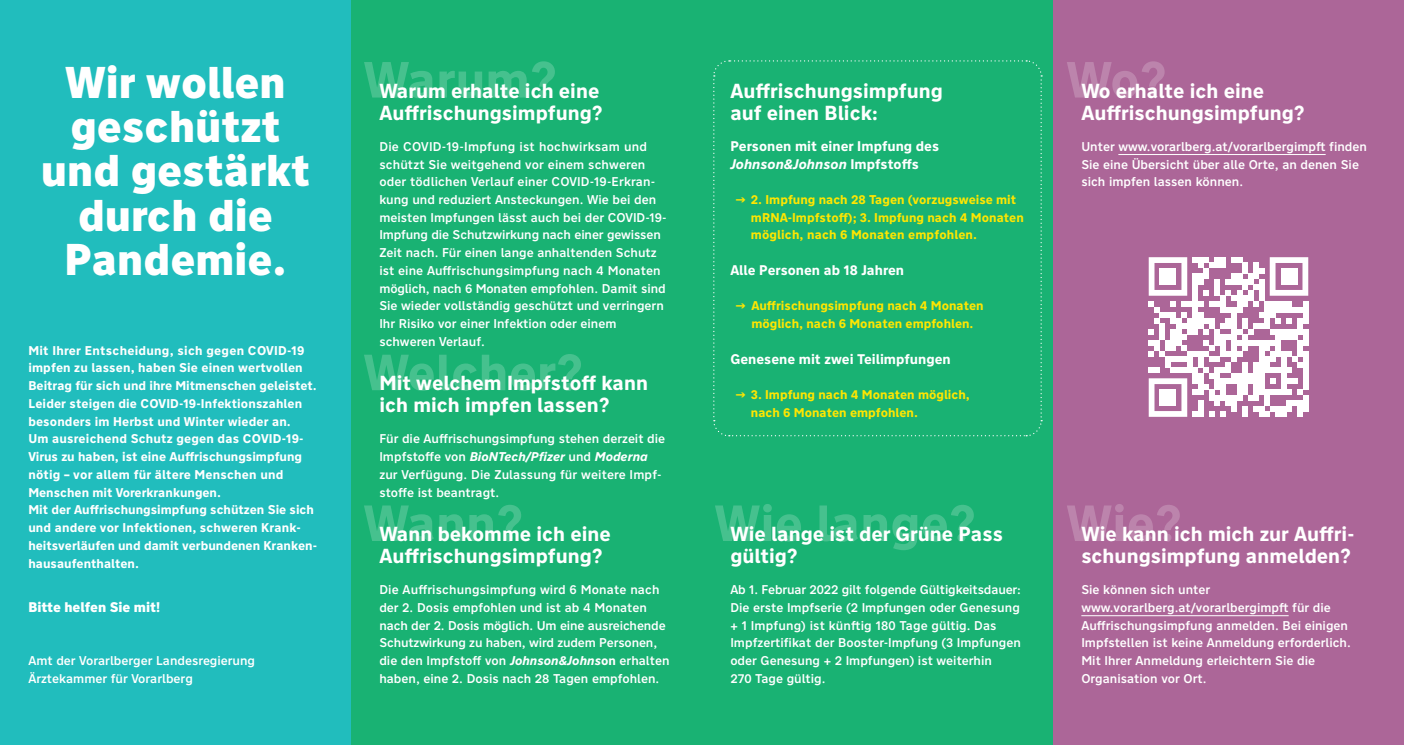
<style>
.page{position:relative;width:1404px;height:745px;background:#fff}
.page>*{position:absolute;margin:0;border:0;box-sizing:border-box;transform-origin:0 0}
.t1{font:700 50px "Nort";color:#fff}
.t2{font:900 43.75px/44.2px "Nort";color:#fff;text-align:center}
.t3{font:700 20px/22.1px "Nort";color:#fff}
.t4{font:700 13.75px/17.8px "Nort";color:#fff}
.t5{font:900 13.75px "Nort";color:#fff}
.t6{font:500 12.5px/17.8px "Nort";color:#fff}
.t7{font:700 12.5px/17.8px "Nort";letter-spacing:.01em;color:#fff}
.t8{font:700 12.5px/17.8px "Nort";color:#ffe601}
.s1{font-weight:700;font-style:italic}
.s2{font-weight:700}
.s3{font-style:italic}
.s4{font-weight:500}
</style>
<div class="page">
<div style="left:0;top:0;width:351px;height:744px;background:#21bdbd"></div>
<div style="left:1053px;top:0;width:350px;height:744px;background:#ac6698"></div>
<div style="left:351px;top:0;width:701px;height:744px;background:#19b273"></div>
<svg style="left:713px;top:60px;width:329px;height:376px"></svg>
<hr style="left:1118px;top:154px;width:207px;height:1px;background:#fff">
<hr style="left:1081px;top:615px;width:207px;height:1px;background:#fff">
<svg style="left:1148px;top:257px;width:159px;height:159px"></svg>
<div style="left:1159px;top:268px;width:17px;height:16px;background:#fff"></div>
<div style="left:1280px;top:268px;width:16px;height:16px;background:#fff"></div>
<div style="left:1159px;top:389px;width:17px;height:16px;background:#fff"></div>
<h2 class="t2" style="left:41px;top:59px;width:271px">Wir wollen geschützt und gestärkt durch die<br>Pandemie.</h2>
<h1 class="t1" style="left:363px;top:46px;width:195px">Warum?</h1>
<h3 class="t3" style="left:379px;top:79px;width:225px">Warum erhalte ich eine<br>Auffrischungsimpfung?</h3>
<p class="t6" style="left:379px;top:137px;width:289px">Die COVID-19-Impfung ist hochwirksam und schützt Sie weitgehend vor einem schweren oder tödlichen Verlauf einer COVID-19-Erkran&shy;kung und reduziert Ansteckungen. Wie bei den meisten Impfungen lässt auch bei der COVID-19- Impfung die Schutzwirkung nach einer gewissen Zeit nach. Für einen lange anhaltenden Schutz ist eine Auffrischungsimpfung nach 4 Monaten möglich, nach 6 Monaten empfohlen. Damit sind Sie wieder vollständig geschützt und verringern Ihr Risiko vor einer Infektion oder einem schweren Verlauf.</p>
<h3 class="t3" style="left:379px;top:371px;width:270px">Mit welchem Impfstoff kann ich mich impfen lassen?</h3>
<p class="t6" style="left:379px;top:429px;width:287px">Für die Auffrischungsimpfung stehen derzeit die Impfstoffe von <span class="s1">BioNTech/Pfizer</span> und <span class="s1">Moderna </span>zur Verfügung. Die Zulassung für weitere Impf&shy;stoffe ist beantragt.</p>
<h3 class="t3" style="left:379px;top:522px;width:233px">Wann bekomme ich eine<br>Auffrischungsimpfung?</h3>
<p class="t6" style="left:379px;top:580px;width:292px">Die Auffrischungsimpfung wird 6 Monate nach der 2. Dosis empfohlen und ist ab 4 Monaten nach der 2. Dosis möglich. Um eine ausreichende Schutzwirkung zu haben, wird zudem Personen, die den Impfstoff von <span class="s1">Johnson&amp;Johns</span><span class="s2">on</span> erhalten haben, eine 2. Dosis nach 28 Tagen empfohlen.</p>
<p class="t7" style="left:28px;top:341px;width:290px">Mit Ihrer Entscheidung, sich gegen COVID-19 impfen zu lassen, haben Sie einen wertvollen Beitrag für sich und ihre Mitmenschen geleistet.<br>Leider steigen die COVID-19-Infektionszahlen besonders im Herbst und Winter wieder an.<br>Um ausreichend Schutz gegen das COVID-19- Virus zu haben, ist eine Auffrischungsimpfung nötig – vor allem für ältere Menschen und Menschen mit Vorerkrankungen.<br>Mit der Auffrischungsimpfung schützen Sie sich und andere vor Infektionen, schweren Krank&shy;heitsverläufen und damit verbundenen Kranken&shy;hausaufenthalten.</p>
<p class="t5" style="left:28px;top:597px;width:133px">Bitte helfen Sie mit!</p>
<h1 class="t1" style="left:363px;top:339px;width:221px">Welcher?</h1>
<h1 class="t1" style="left:363px;top:489px;width:161px">Wann?</h1>
<p class="t6" style="left:28px;top:651px;width:228px">Amt der Vorarlberger Landesregierung<br>Ärztekammer für Vorarlberg</p>
<h3 class="t3" style="left:730px;top:79px;width:214px">Auffrischungsimpfung auf einen Blick:</h3>
<p class="t4" style="left:730px;top:137px;width:210px">Personen mit einer Impfung des<br><span class="s3">Johnson&amp;Johnson</span> Impfstoffs</p>
<p class="t8" style="left:750px;top:190px;width:274px;text-indent:-17px"><span class="s4">→</span> 2. Impfung nach 28 Tagen (vorzugsweise mit mRNA-Impfstoff); 3. Impfung nach 4 Monaten möglich, nach 6 Monaten empfohlen.</p>
<p class="t4" style="left:730px;top:261px;width:175px">Alle Personen ab 18 Jahren</p>
<p class="t8" style="left:734px;top:296px;width:251px;text-align:center"><span class="s4">→</span> Auffrischungsimpfung nach 4 Monaten möglich, nach 6 Monaten empfohlen.</p>
<p class="t4" style="left:730px;top:349px;width:222px">Genesene mit zwei Teilimpfungen</p>
<p class="t8" style="left:750px;top:385px;width:220px;text-indent:-17px"><span class="s4">→</span> 3. Impfung nach 4 Monaten möglich, nach 6 Monaten empfohlen.</p>
<h1 class="t1" style="left:1066px;top:46px;width:102px">Wo?</h1>
<h3 class="t3" style="left:1081px;top:79px;width:225px">Wo erhalte ich eine<br>Auffrischungsimpfung?</h3>
<p class="t6" style="left:1081px;top:137px;width:287px">Unter www.vorarlberg.at/vorarlbergimpft finden<br>Sie eine Übersicht über alle Orte, an denen Sie sich impfen lassen können.</p>
<h1 class="t1" style="left:714px;top:489px;width:263px">Wie lange?</h1>
<h1 class="t1" style="left:1066px;top:489px;width:117px">Wie?</h1>
<h3 class="t3" style="left:730px;top:522px;width:274px">Wie lange ist der Grüne Pass gültig?</h3>
<p class="t6" style="left:730px;top:580px;width:292px">Ab 1. Februar 2022 gilt folgende Gültigkeitsdauer:<br>Die erste Impfserie (2 Impfungen oder Genesung + 1 Impfung) ist künftig 180 Tage gültig. Das Impfzertifikat der Booster-Impfung (3 Impfungen oder Genesung + 2 Impfungen) ist weiterhin<br>270 Tage gültig.</p>
<h3 class="t3" style="left:1081px;top:522px;width:274px">Wie kann ich mich zur Auffri&shy;schungsimpfung anmelden?</h3>
<p class="t6" style="left:1081px;top:580px;width:271px">Sie können sich unter www.vorarlberg.at/vorarlbergimpft für die Auffrischungsimpfung anmelden. Bei einigen Impfstellen ist keine Anmeldung erforderlich.<br>Mit Ihrer Anmeldung erleichtern Sie die Organisation vor Ort.</p>
</div>
